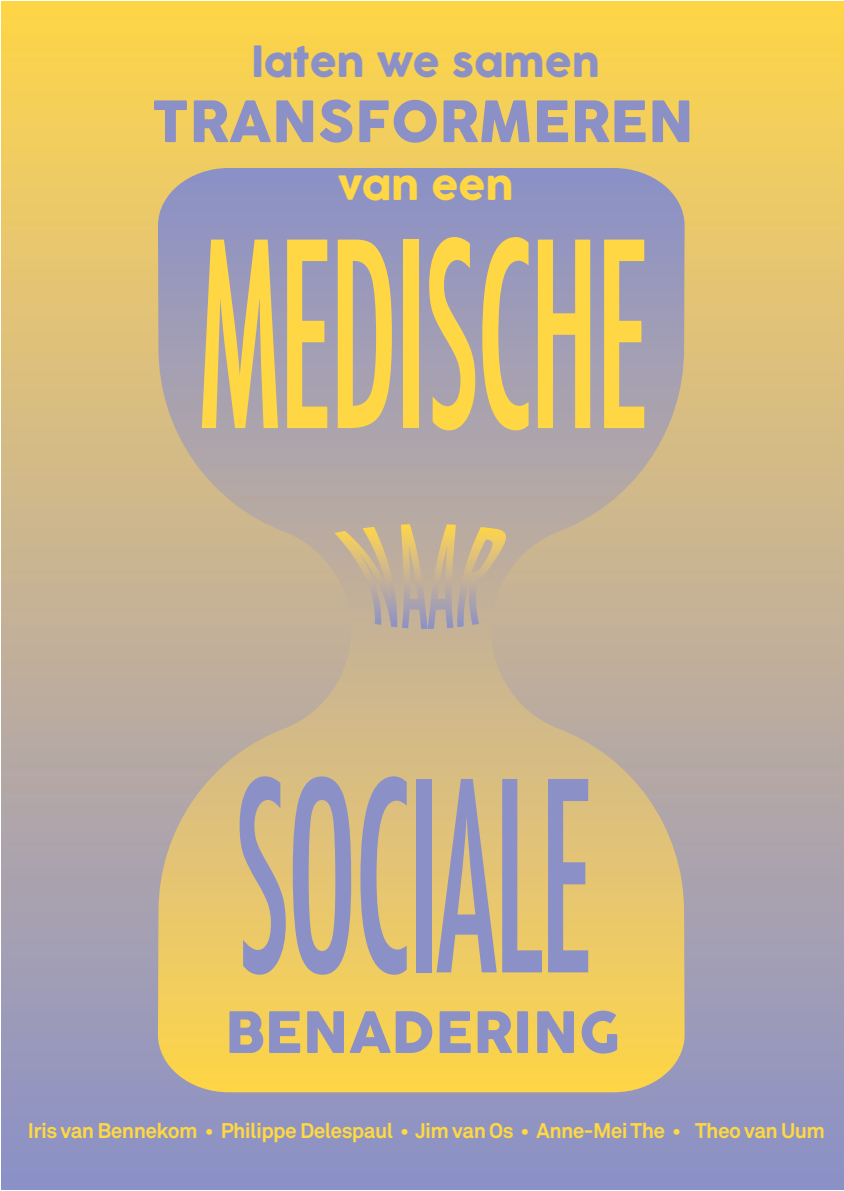
<style>
.page{position:relative;width:844px;height:1191px;background:#fff}
.page>*{position:absolute;margin:0;border:0;box-sizing:border-box;transform-origin:0 0}
.t1{font:56.18px "Cocogoose";color:#8b91c7}
.t2{font:38.32px "Cocogoose";color:#8b91c7}
.t3{font:38.32px "Cocogoose";color:#ffd644}
.t4{font:700 21px "Akkurat Std";letter-spacing:-.03em;color:#ffd842}
</style>
<div class="page">
<div style="left:2px;top:2px;width:841px;height:1187px;background:linear-gradient(to bottom,#ffd553,#8c90ce)"></div>
<svg style="left:158px;top:168px;width:526px;height:924px;background:#c6b38e"></svg>
<svg style="left:202px;top:240px;width:76px;height:188px;background:#d6bd74"></svg>
<svg style="left:287px;top:240px;width:40px;height:188px;background:#d7be73"></svg>
<svg style="left:337px;top:240px;width:55px;height:188px;background:#d9bf70"></svg>
<div style="left:403px;top:240px;width:15px;height:188px;background:#ffd644"></div>
<svg style="left:429px;top:237px;width:46px;height:193px;background:#cbb681"></svg>
<svg style="left:482px;top:237px;width:46px;height:193px;background:#c9b583"></svg>
<svg style="left:537px;top:240px;width:53px;height:188px;background:#dabf6f"></svg>
<svg style="left:604px;top:240px;width:40px;height:188px;background:#d7be73"></svg>
<svg style="left:334px;top:524px;width:172px;height:105px;background:#c2b096"></svg>
<svg style="left:239px;top:776px;width:47px;height:198px;background:#bcad98"></svg>
<svg style="left:293px;top:776px;width:58px;height:198px;background:#b2a7a1"></svg>
<svg style="left:360px;top:776px;width:46px;height:198px;background:#bdad97"></svg>
<div style="left:416px;top:779px;width:15px;height:193px;background:#8b91c7"></div>
<svg style="left:436px;top:779px;width:60px;height:193px;background:#bcad98"></svg>
<svg style="left:502px;top:779px;width:40px;height:193px;background:#bbad99"></svg>
<svg style="left:548px;top:779px;width:40px;height:193px;background:#b0a6a3"></svg>
<p class="t2" style="left:252px;top:37px;width:349px">laten we samen</p>
<p class="t1" style="left:152px;top:83px;width:543px">TRANSFORMEREN</p>
<p class="t3" style="left:338px;top:159px;width:177px">van een</p>
<p class="t1" style="left:225px;top:993px;width:397px">BENADERING</p>
<p class="t4" style="left:28px;top:1117px;width:798px">Iris van Bennekom • Philippe Delespaul • Jim van Os • Anne-Mei The • Theo van Uum</p>
</div>
